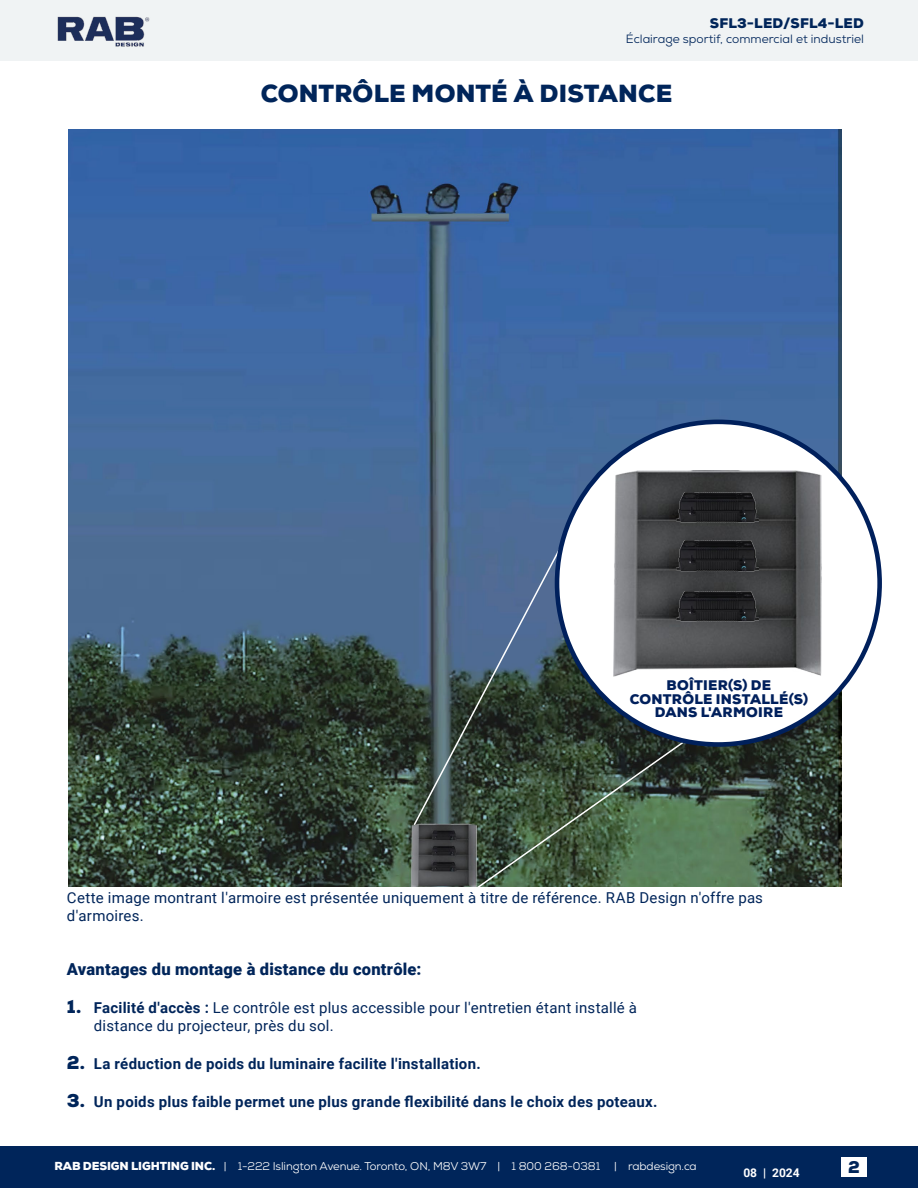
<style>
.page{position:relative;width:918px;height:1188px;background:#fff}
.page>*{position:absolute;margin:0;border:0;box-sizing:border-box;transform-origin:0 0}
.t1{font:900 24px "Nexa";letter-spacing:.005em;color:#00255a}
.t2{font:900 16.5px "Roboto";letter-spacing:.015em;color:#00255a}
.t3{font:900 16.5px "Nexa";color:#00255a}
.t4{font:15px/18px "Roboto";letter-spacing:.015em;color:#00255a}
.t5{font:700 15px "Roboto";letter-spacing:.02em;color:#00255a}
.t6{font:900 13.5px/13.5px "Nexa";letter-spacing:.02em;color:#00205c;text-align:center}
.t7{font:900 13.5px "Nexa";letter-spacing:.015em;color:#00255a}
.t8{font:12px "Nexa";color:#00255a}
.t9{font:700 12px "Roboto";color:#fff}
.t10{font:11.25px "Nexa";letter-spacing:-.01em;color:#fff}
.s1{font-family:"Nexa";font-weight:900;font-size:18px}
.s2{font-weight:700}
.s3{font-weight:900}
</style>
<div class="page">
<div style="left:0;top:1147px;width:918px;height:41px;background:#00255a"></div>
<div style="left:0;top:0;width:918px;height:60px;background:#f0f3f4"></div>
<img style="left:57px;top:17px;width:93px;height:30px">
<div style="left:841px;top:1158px;width:26px;height:19px;background:#fff"></div>
<img style="left:68px;top:130px;width:773px;height:756px">
<svg style="left:412px;top:530px;width:159px;height:297px"></svg>
<svg style="left:475px;top:702px;width:264px;height:185px"></svg>
<div style="left:557px;top:422px;width:323px;height:322px;background:#fff;border-radius:50%"></div>
<img style="left:614px;top:471px;width:207px;height:205px">
<img style="left:677px;top:492px;width:81px;height:33px">
<img style="left:677px;top:541px;width:81px;height:33px">
<img style="left:677px;top:591px;width:81px;height:33px">
<p class="t7" style="left:710px;top:14px;width:156px">SFL3-LED/SFL4-LED</p>
<p class="t8" style="left:626px;top:31px;width:240px">Éclairage sportif, commercial et industriel</p>
<h1 class="t1" style="left:261px;top:78px;width:413px">CONTRÔLE MONTÉ À DISTANCE</h1>
<p class="t6" style="left:630px;top:679px;width:180px">BOÎTIER(S) DE<br>CONTRÔLE INSTALLÉ(S)<br>DANS L'ARMOIRE</p>
<p class="t4" style="left:67px;top:888px;width:698px">Cette image montrant l'armoire est présentée uniquement à titre de référence. RAB Design n'offre pas d'armoires.</p>
<p class="t2" style="left:67px;top:957px;width:356px">Avantages du montage à distance du contrôle:</p>
<p class="t4" style="left:94px;top:998px;width:545px;text-indent:-27px"><span class="s1">1.</span> <span class="s2">Facilité d'accès :</span> Le contrôle est plus accessible pour l'entretien étant installé à distance du projecteur, près du sol.</p>
<p class="t5" style="left:67px;top:1053px;width:415px"><span class="s1">2.</span> La réduction de poids du luminaire facilite l'installation.</p>
<p class="t5" style="left:67px;top:1091px;width:592px"><span class="s1">3.</span> Un poids plus faible permet une plus grande flexibilité dans le choix des poteaux.</p>
<p class="t10" style="left:54px;top:1159px;width:644px"><span class="s3">RAB DESIGN LIGHTING INC.</span> | 1-222 Islington Avenue. Toronto, ON, M8V 3W7 | 1 800 268-0381 | rabdesign.ca</p>
<p class="t9" style="left:743px;top:1164px;width:58px">08 | 2024</p>
<p class="t3" style="left:848px;top:1156px;width:13px">2</p>
</div>
